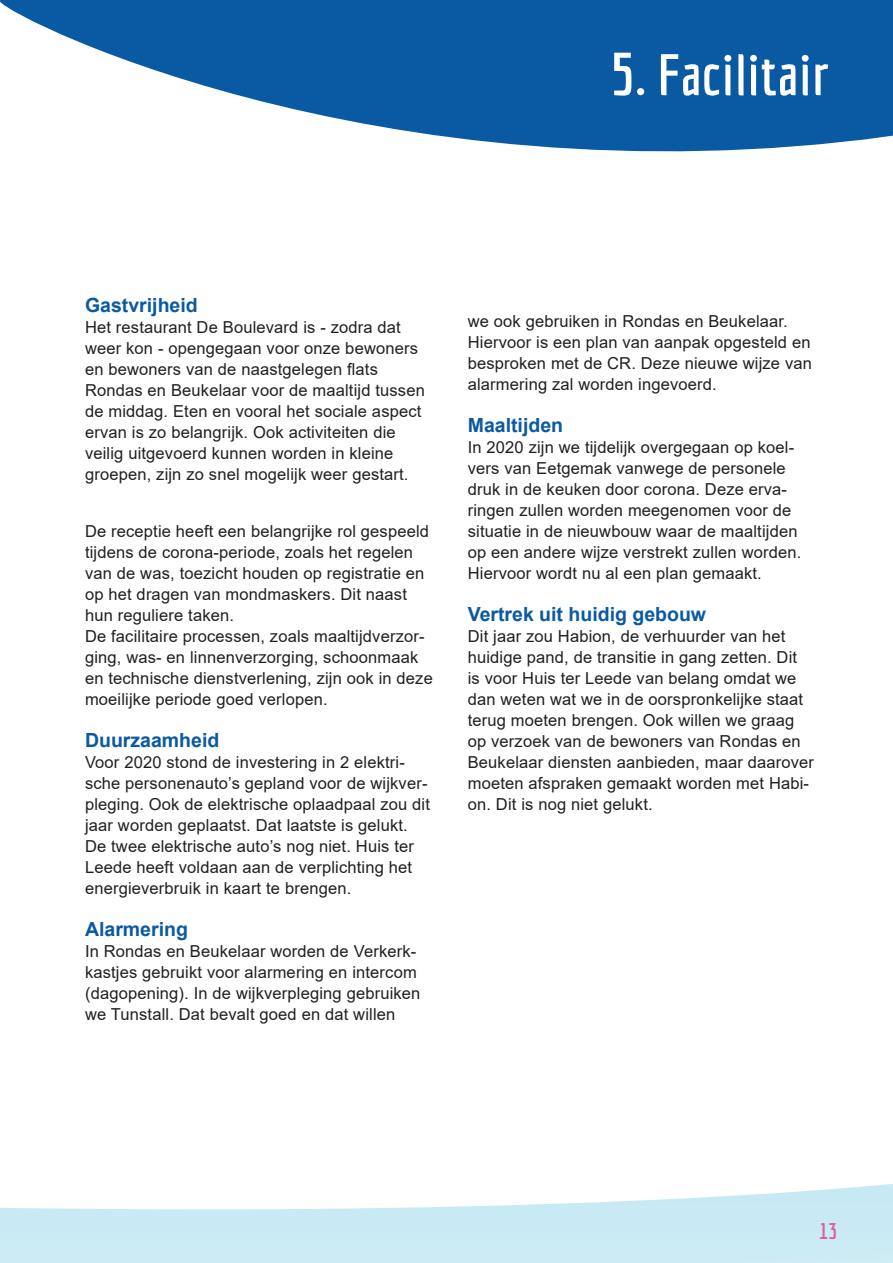
<style>
.page{position:relative;width:893px;height:1263px;background:#fff}
.page>*{position:absolute;margin:0;border:0;box-sizing:border-box;transform-origin:0 0}
.t1{font:700 57px "Economica";letter-spacing:.01em;color:#fff}
.t2{font:700 22.5px "Economica";color:#e05da3}
.t3{font:700 19.5px "Arial";color:#0a5aa3}
.t4{font:16.5px/21px "Arial";letter-spacing:.01em;color:#231f20}
.s1{font-size:60px}
</style>
<div class="page">
<svg style="left:1px;top:1184px;width:892px;height:79px"></svg>
<svg style="left:0;top:0;width:893px;height:152px;fill:#0a5aa3"></svg>
<svg style="left:0;top:1207px;width:1px;height:56px"></svg>
<p class="t1" style="left:611px;top:42px;width:220px"><span class="s1">5.</span> Facilitair</p>
<p class="t3" style="left:85px;top:291px;width:114px">Gastvrijheid</p>
<p class="t4" style="left:85px;top:316px;width:341px">Het restaurant De Boulevard is - zodra dat weer kon - opengegaan voor onze bewoners en bewoners van de naastgelegen flats Rondas en Beukelaar voor de maaltijd tussen de middag. Eten en vooral het sociale aspect ervan is zo belangrijk. Ook activiteiten die veilig uitgevoerd kunnen worden in kleine groepen, zijn zo snel mogelijk weer gestart.</p>
<p class="t4" style="left:85px;top:521px;width:346px">De receptie heeft een belangrijke rol gespeeld tijdens de corona-periode, zoals het regelen van de was, toezicht houden op registratie en op het dragen van mondmaskers. Dit naast hun reguliere taken.</p>
<p class="t4" style="left:85px;top:626px;width:349px">De facilitaire processen, zoals maaltijdverzor&shy;ging, was- en linnenverzorging, schoonmaak en technische dienstverlening, zijn ook in deze moeilijke periode goed verlopen.</p>
<p class="t3" style="left:85px;top:726px;width:136px">Duurzaamheid</p>
<p class="t4" style="left:85px;top:752px;width:346px">Voor 2020 stond de investering in 2 elektri&shy;sche personenauto’s gepland voor de wijkver&shy;pleging. Ook de elektrische oplaadpaal zou dit jaar worden geplaatst. Dat laatste is gelukt.<br>De twee elektrische auto’s nog niet. Huis ter Leede heeft voldaan aan de verplichting het energieverbruik in kaart te brengen.</p>
<p class="t3" style="left:85px;top:915px;width:104px">Alarmering</p>
<p class="t4" style="left:85px;top:941px;width:337px">In Rondas en Beukelaar worden de Verkerk&shy;kastjes gebruikt voor alarmering en intercom (dagopening). In de wijkverpleging gebruiken we Tunstall. Dat bevalt goed en dat willen</p>
<p class="t4" style="left:468px;top:311px;width:346px">we ook gebruiken in Rondas en Beukelaar.<br>Hiervoor is een plan van aanpak opgesteld en besproken met de CR. Deze nieuwe wijze van alarmering zal worden ingevoerd.</p>
<p class="t3" style="left:468px;top:411px;width:97px">Maaltijden</p>
<p class="t4" style="left:468px;top:437px;width:335px">In 2020 zijn we tijdelijk overgegaan op koel&shy;vers van Eetgemak vanwege de personele druk in de keuken door corona. Deze erva&shy;ringen zullen worden meegenomen voor de situatie in de nieuwbouw waar de maaltijden op een andere wijze verstrekt zullen worden.<br>Hiervoor wordt nu al een plan gemaakt.</p>
<p class="t3" style="left:468px;top:600px;width:240px">Vertrek uit huidig gebouw</p>
<p class="t4" style="left:468px;top:626px;width:348px">Dit jaar zou Habion, de verhuurder van het huidige pand, de transitie in gang zetten. Dit<br>is voor Huis ter Leede van belang omdat we dan weten wat we in de oorspronkelijke staat terug moeten brengen. Ook willen we graag op verzoek van de bewoners van Rondas en Beukelaar diensten aanbieden, maar daarover moeten afspraken gemaakt worden met Habi&shy;on. Dit is nog niet gelukt.</p>
<p class="t2" style="left:819px;top:1218px;width:20px">13</p>
</div>
